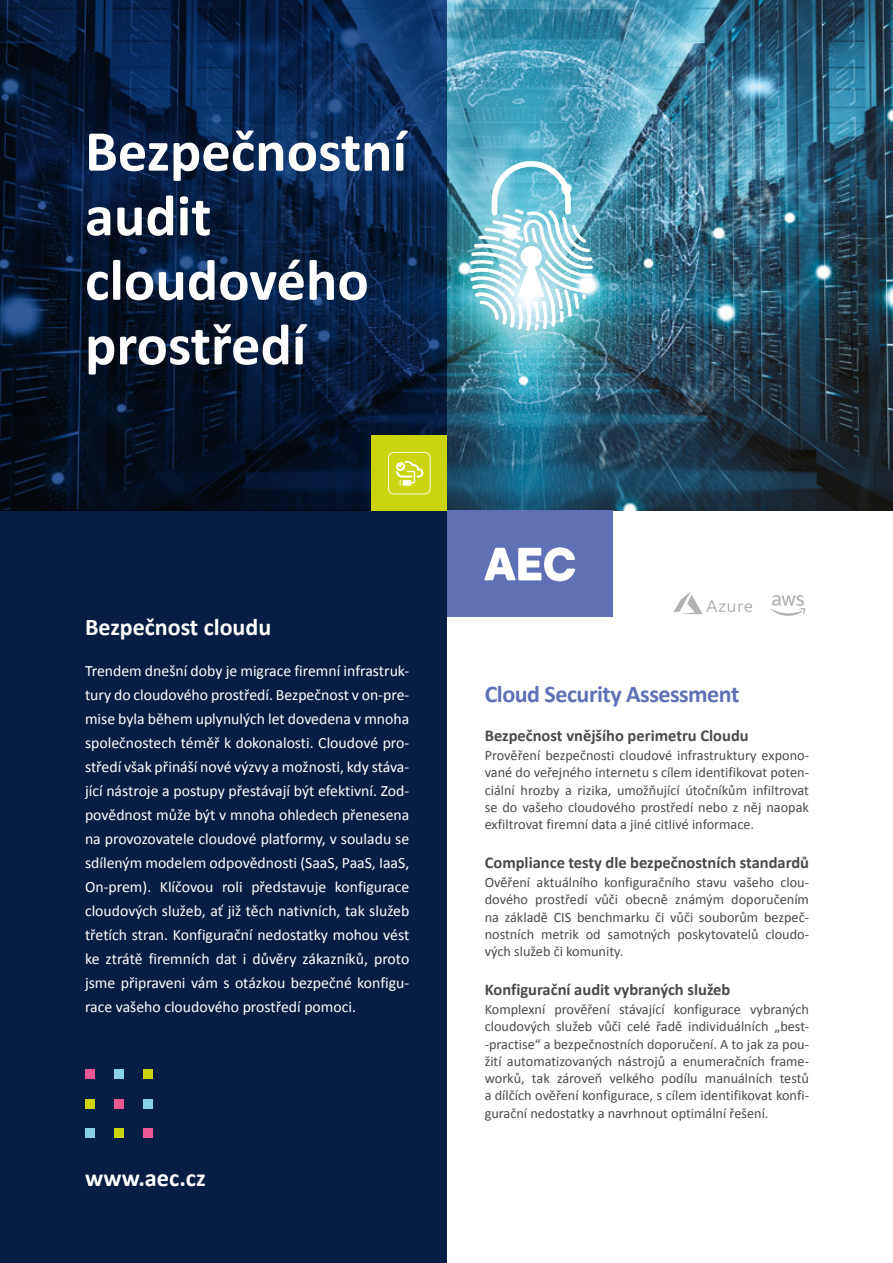
<style>
.page{position:relative;width:893px;height:1263px;background:#fff}
.page>*{position:absolute;margin:0;border:0;box-sizing:border-box;transform-origin:0 0}
.t1{font:700 58.5px/64.5px "Calibri";color:#fff}
.t2{font:700 24.45px "Calibri";color:#fff}
.t3{font:700 24px "Calibri";letter-spacing:-.02em;color:#6070b4}
.t4{font:700 24px "Calibri";color:#fff}
.t5{font:700 16.5px "Calibri";color:#4a4a49}
.t6{font:15.75px/24px "Calibri";color:#fff;text-align:justify}
.t7{font:14.25px/17.2px "Calibri";color:#4a4a49;text-align:justify}
</style>
<div class="page">
<img style="left:447px;top:0;width:446px;height:511px">
<svg style="left:0;top:0;width:447px;height:511px;background:#071d3c"></svg>
<div style="left:0;top:511px;width:447px;height:752px;background:#061e43"></div>
<div style="left:447px;top:511px;width:166px;height:106px;background:#6070b4"></div>
<svg style="left:484px;top:547px;width:91px;height:34px"></svg>
<div style="left:85px;top:1069px;width:10px;height:10px;background:#eb5893"></div>
<div style="left:85px;top:1099px;width:10px;height:9px;background:#cad510"></div>
<div style="left:85px;top:1128px;width:10px;height:10px;background:#88d0e6"></div>
<div style="left:114px;top:1069px;width:10px;height:10px;background:#88d0e6"></div>
<div style="left:114px;top:1099px;width:10px;height:9px;background:#eb5893"></div>
<div style="left:114px;top:1128px;width:10px;height:10px;background:#cad510"></div>
<div style="left:143px;top:1069px;width:10px;height:10px;background:#cad510"></div>
<div style="left:143px;top:1099px;width:10px;height:9px;background:#88d0e6"></div>
<div style="left:143px;top:1128px;width:10px;height:10px;background:#eb5893"></div>
<div style="left:372px;top:436px;width:75px;height:75px;background:#cad510"></div>
<svg style="left:388px;top:452px;width:43px;height:42px"></svg>
<svg style="left:673px;top:591px;width:79px;height:23px"></svg>
<svg style="left:771px;top:595px;width:34px;height:21px"></svg>
<svg style="left:469px;top:161px;width:124px;height:170px"></svg>
<h1 class="t1" style="left:85px;top:119px;width:323px">Bezpečnostní audit cloudového prostředí</h1>
<h3 class="t4" style="left:85px;top:612px;width:188px">Bezpečnost cloudu</h3>
<p class="t6" style="left:85px;top:659px;width:326px">Trendem dnešní doby je migrace firemní infrastruk&shy;tury do cloudového prostředí. Bezpečnost v on-pre&shy;mise byla během uplynulých let dovedena v mnoha společnostech téměř k dokonalosti. Cloudové pro&shy;středí však přináší nové výzvy a možnosti, kdy stáva&shy;jící nástroje a postupy přestávají být efektivní. Zod&shy;povědnost může být v mnoha ohledech přenesena na provozovatele cloudové platformy, v souladu se sdíleným modelem odpovědnosti (SaaS, PaaS, IaaS, On-prem). Klíčovou roli představuje konfigurace cloudových služeb, ať již těch nativních, tak služeb třetích stran. Konfigurační nedostatky mohou vést ke ztrátě firemních dat i důvěry zákazníků, proto jsme připraveni vám s otázkou bezpečné konfigu&shy;race vašeho cloudového prostředí pomoci.</p>
<h2 class="t2" style="left:85px;top:1163px;width:122px">www.aec.cz</h2>
<h3 class="t3" style="left:485px;top:679px;width:256px">Cloud Security Assessment</h3>
<p class="t5" style="left:485px;top:725px;width:265px">Bezpečnost vnějšího perimetru Cloudu</p>
<p class="t7" style="left:485px;top:747px;width:326px">Prověření bezpečnosti cloudové infrastruktury expono&shy;vané do veřejného internetu s cílem identifikovat poten&shy;ciální hrozby a rizika, umožňující útočníkům infiltrovat se do vašeho cloudového prostředí nebo z něj naopak exfiltrovat firemní data a jiné citlivé informace.</p>
<p class="t5" style="left:485px;top:852px;width:326px">Compliance testy dle bezpečnostních standardů</p>
<p class="t7" style="left:485px;top:874px;width:326px">Ověření aktuálního konfiguračního stavu vašeho clou&shy;dového prostředí vůči obecně známým doporučením na základě CIS benchmarku či vůči souborům bezpeč&shy;nostních metrik od samotných poskytovatelů cloudo&shy;vých služeb či komunity.</p>
<p class="t5" style="left:485px;top:978px;width:247px">Konfigurační audit vybraných služeb</p>
<p class="t7" style="left:485px;top:1001px;width:326px">Komplexní prověření stávající konfigurace vybraných cloudových služeb vůči celé řadě individuálních „best--practise“ a bezpečnostních doporučení. A to jak za pou&shy;žití automatizovaných nástrojů a enumeračních frame&shy;worků, tak zároveň velkého podílu manuálních testů a dílčích ověření konfigurace, s cílem identifikovat konfi&shy;gurační nedostatky a navrhnout optimální řešení.</p>
</div>
